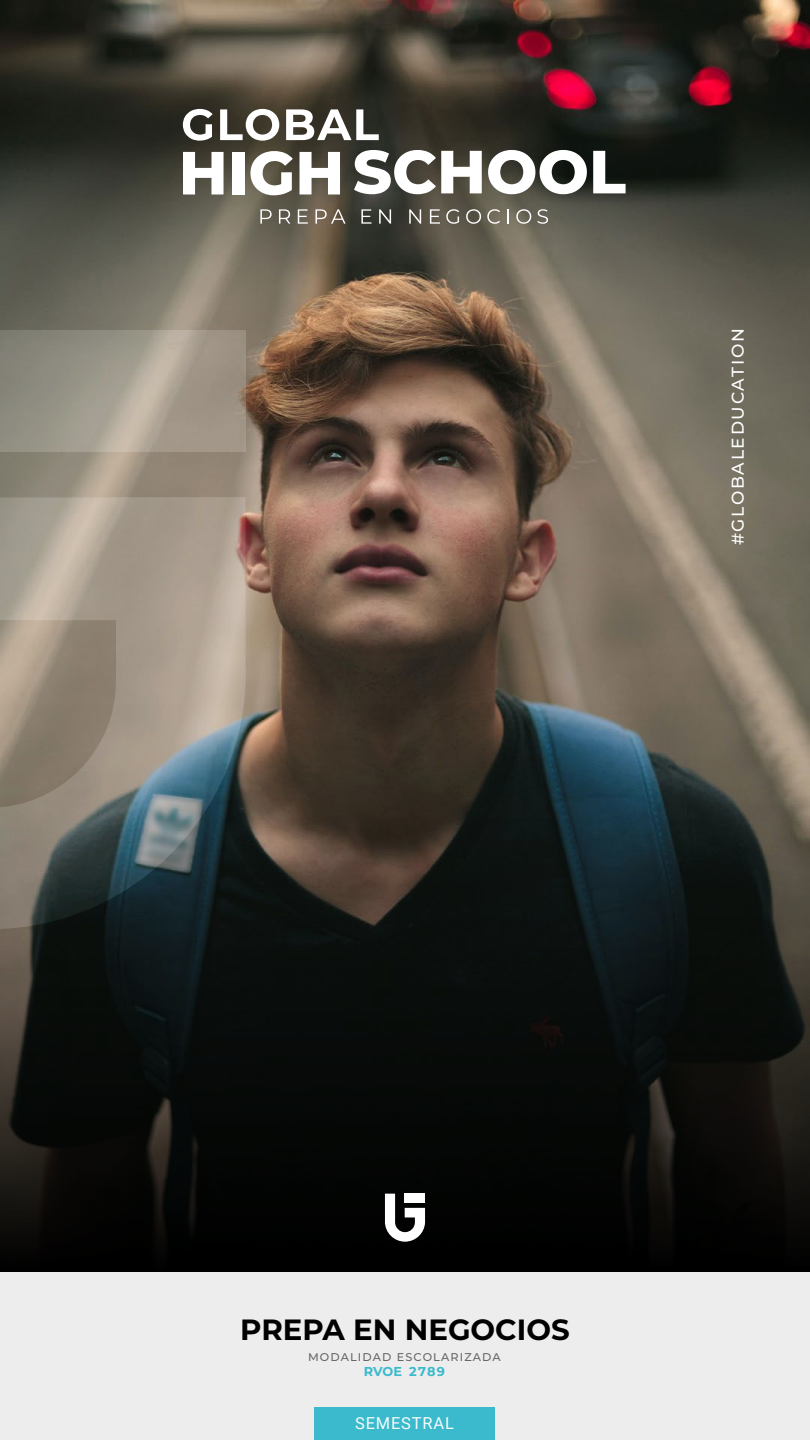
<style>
.page{position:relative;width:810px;height:1440px;background:#fff}
.page>*{position:absolute;margin:0;border:0;box-sizing:border-box;transform-origin:0 0}
.t1{font:700 29.25px "Montserrat";color:#000}
.t2{font:500 17.02px "Montserrat";letter-spacing:.1em;color:#fff}
.t3{font:16.5px "Roboto";letter-spacing:.05em;color:#fff}
.t4{font:700 12.9px "Montserrat";letter-spacing:.04em;color:#3abacc}
.t5{font:500 11.25px "Montserrat";letter-spacing:.1em;color:#666}
</style>
<div class="page">
<img style="left:0;top:0;width:810px;height:701px">
<svg style="left:183px;top:152px;width:41px;height:42px"></svg>
<div style="left:232px;top:152px;width:12px;height:42px;background:#fff"></div>
<svg style="left:250px;top:151px;width:43px;height:44px"></svg>
<svg style="left:300px;top:152px;width:40px;height:42px"></svg>
<svg style="left:354px;top:150px;width:128px;height:44px"></svg>
<svg style="left:488px;top:150px;width:99px;height:44px"></svg>
<svg style="left:593px;top:151px;width:33px;height:42px"></svg>
<svg style="left:183px;top:109px;width:30px;height:32px"></svg>
<svg style="left:220px;top:109px;width:59px;height:32px"></svg>
<svg style="left:286px;top:109px;width:93px;height:31px"></svg>
<div style="left:0;top:1272px;width:810px;height:168px;background:#ededed"></div>
<svg style="left:0;top:701px;width:810px;height:571px;background:#181a17"></svg>
<div style="left:315px;top:1408px;width:180px;height:32px;background:#3abacc"></div>
<svg style="left:0;top:316px;width:246px;height:613px;background:#8b867b"></svg>
<svg style="left:385px;top:1194px;width:40px;height:48px"></svg>
<svg style="left:260px;top:209px;width:12px;height:15px"></svg>
<svg style="left:279px;top:209px;width:11px;height:15px"></svg>
<svg style="left:298px;top:209px;width:10px;height:15px"></svg>
<svg style="left:316px;top:209px;width:30px;height:15px"></svg>
<svg style="left:361px;top:209px;width:11px;height:15px"></svg>
<svg style="left:379px;top:209px;width:12px;height:15px"></svg>
<svg style="left:409px;top:209px;width:12px;height:15px"></svg>
<svg style="left:430px;top:209px;width:10px;height:15px"></svg>
<svg style="left:446px;top:209px;width:13px;height:15px"></svg>
<svg style="left:466px;top:209px;width:15px;height:15px"></svg>
<svg style="left:487px;top:209px;width:13px;height:15px"></svg>
<svg style="left:507px;top:209px;width:2px;height:15px"></svg>
<svg style="left:516px;top:209px;width:15px;height:15px"></svg>
<svg style="left:537px;top:209px;width:11px;height:15px"></svg>
<h2 class="t2" style="left:726px;top:545px;width:218px;rotate:-90deg">#GLOBALEDUCATION</h2>
<h1 class="t1" style="left:240px;top:1308px;width:331px">PREPA EN NEGOCIOS</h1>
<p class="t5" style="left:308px;top:1349px;width:194px">MODALIDAD ESCOLARIZADA</p>
<p class="t4" style="left:364px;top:1363px;width:83px">RVOE 2789</p>
<h3 class="t3" style="left:355px;top:1412px;width:100px">SEMESTRAL</h3>
</div>
